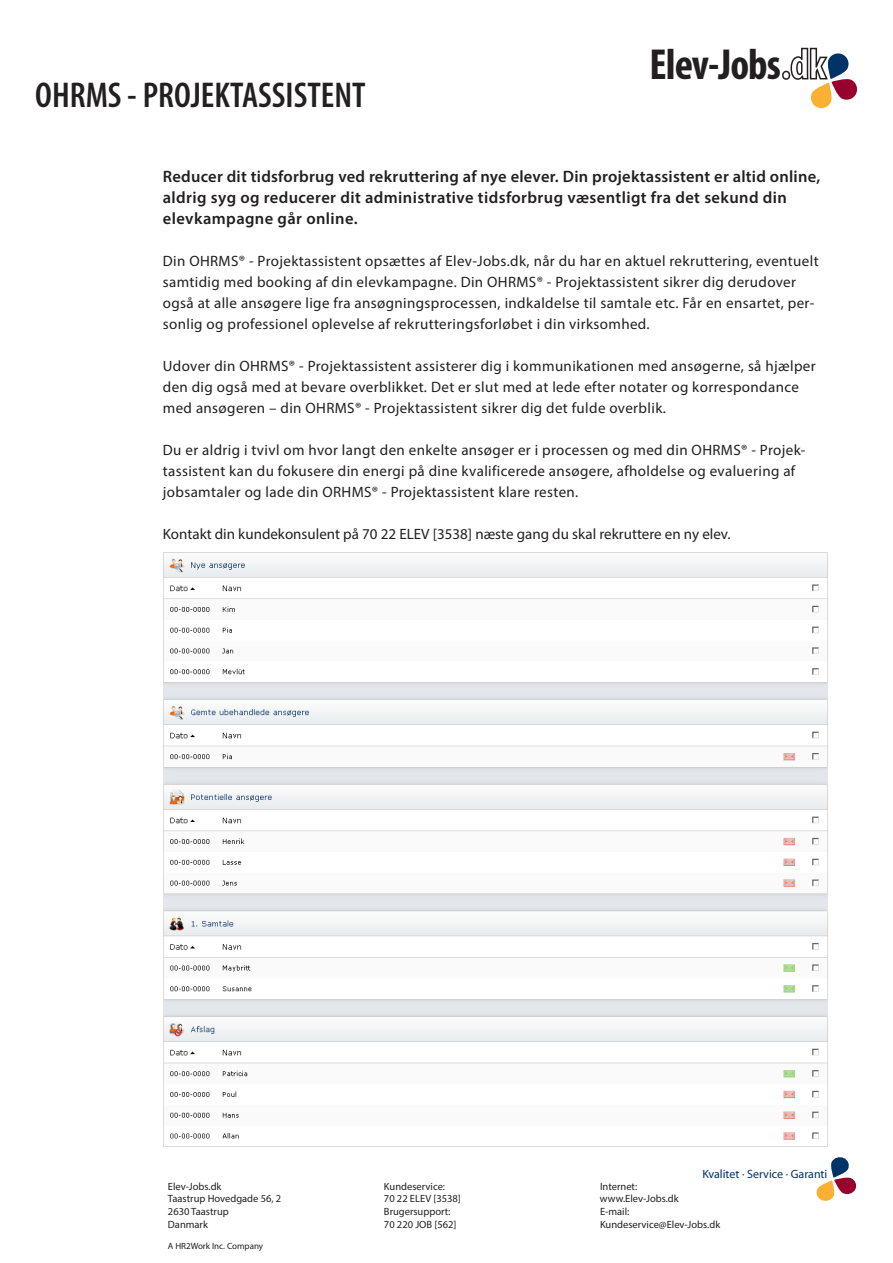
<style>
.page{position:relative;width:893px;height:1263px;background:#fff}
.page>*{position:absolute;margin:0;border:0;box-sizing:border-box;transform-origin:0 0}
.t1{font:700 condensed 43.65px "Myriad Pro";letter-spacing:-.02em;color:#231f20}
.t2{font:600 condensed 36px "Myriad Pro";color:#231f20}
.t3{font:600 16.5px/21px "Myriad Pro";letter-spacing:.02em;color:#231f20}
.t4{font:15px/21px "Myriad Pro";letter-spacing:.025em;color:#231f20}
.t5{font:15px "Myriad Pro";color:#231f20}
.t6{font:12px "Myriad";color:#003367}
.t7{font:10.5px "Myriad Pro";color:#231f20}
.t8{font:9px "Myriad Pro";color:#231f20}
.s1{color:#fff}
</style>
<div class="page">
<img style="left:164px;top:558px;width:663px;height:582px">
<svg style="left:816px;top:1157px;width:41px;height:44px"></svg>
<div style="left:782px;top:71px;width:8px;height:9px;border:2px solid #231f20;border-radius:50%"></div>
<svg style="left:790px;top:47px;width:67px;height:62px"></svg>
<p class="t2" style="left:35px;top:75px;width:332px">OHRMS - PROJEKTASSISTENT</p>
<p class="t1" style="left:650px;top:37px;width:179px">Elev-Jobs<span class="s1">.dk</span></p>
<p class="t3" style="left:163px;top:165px;width:659px">Reducer dit tidsforbrug ved rekruttering af nye elever. Din projektassistent er altid online, aldrig syg og reducerer dit administrative tidsforbrug væsentligt fra det sekund din elevkampagne går online.</p>
<p class="t4" style="left:163px;top:250px;width:657px">Din OHRMS® - Projektassistent opsættes af Elev-Jobs.dk, når du har en aktuel rekruttering, eventuelt samtidig med booking af din elevkampagne. Din OHRMS® - Projektassistent sikrer dig derudover også at alle ansøgere lige fra ansøgningsprocessen, indkaldelse til samtale etc. Får en ensartet, per&shy;sonlig og professionel oplevelse af rekrutteringsforløbet i din virksomhed.</p>
<p class="t4" style="left:163px;top:355px;width:654px">Udover din OHRMS® - Projektassistent assisterer dig i kommunikationen med ansøgerne, så hjælper den dig også med at bevare overblikket. Det er slut med at lede efter notater og korrespondance med ansøgeren – din OHRMS® - Projektassistent sikrer dig det fulde overblik.</p>
<p class="t4" style="left:163px;top:439px;width:644px">Du er aldrig i tvivl om hvor langt den enkelte ansøger er i processen og med din OHRMS® - Projek&shy;tassistent kan du fokusere din energi på dine kvalificerede ansøgere, afholdelse og evaluering af jobsamtaler og lade din ORHMS® - Projektassistent klare resten.</p>
<p class="t5" style="left:163px;top:524px;width:569px">Kontakt din kundekonsulent på 70 22 ELEV [3538] næste gang du skal rekruttere en ny elev.</p>
<p class="t6" style="left:702px;top:1168px;width:127px">Kvalitet · Service · Garanti</p>
<p class="t7" style="left:168px;top:1180px;width:55px">Elev-Jobs.dk</p>
<p class="t7" style="left:384px;top:1180px;width:63px">Kundeservice:</p>
<p class="t7" style="left:600px;top:1180px;width:39px">Internet:</p>
<p class="t7" style="left:168px;top:1192px;width:115px">Taastrup Hovedgade 56, 2</p>
<p class="t7" style="left:384px;top:1192px;width:78px">70 22 ELEV [3538]</p>
<p class="t7" style="left:600px;top:1192px;width:80px">www.Elev-Jobs.dk</p>
<p class="t7" style="left:168px;top:1205px;width:62px">2630 Taastrup</p>
<p class="t7" style="left:384px;top:1205px;width:68px">Brugersupport:</p>
<p class="t7" style="left:600px;top:1205px;width:31px">E-mail:</p>
<p class="t7" style="left:168px;top:1217px;width:42px">Danmark</p>
<p class="t7" style="left:384px;top:1217px;width:74px">70 220 JOB [562]</p>
<p class="t7" style="left:600px;top:1217px;width:122px">Kundeservice@Elev-Jobs.dk</p>
<p class="t8" style="left:168px;top:1240px;width:97px">A HR2Work Inc. Company</p>
</div>
